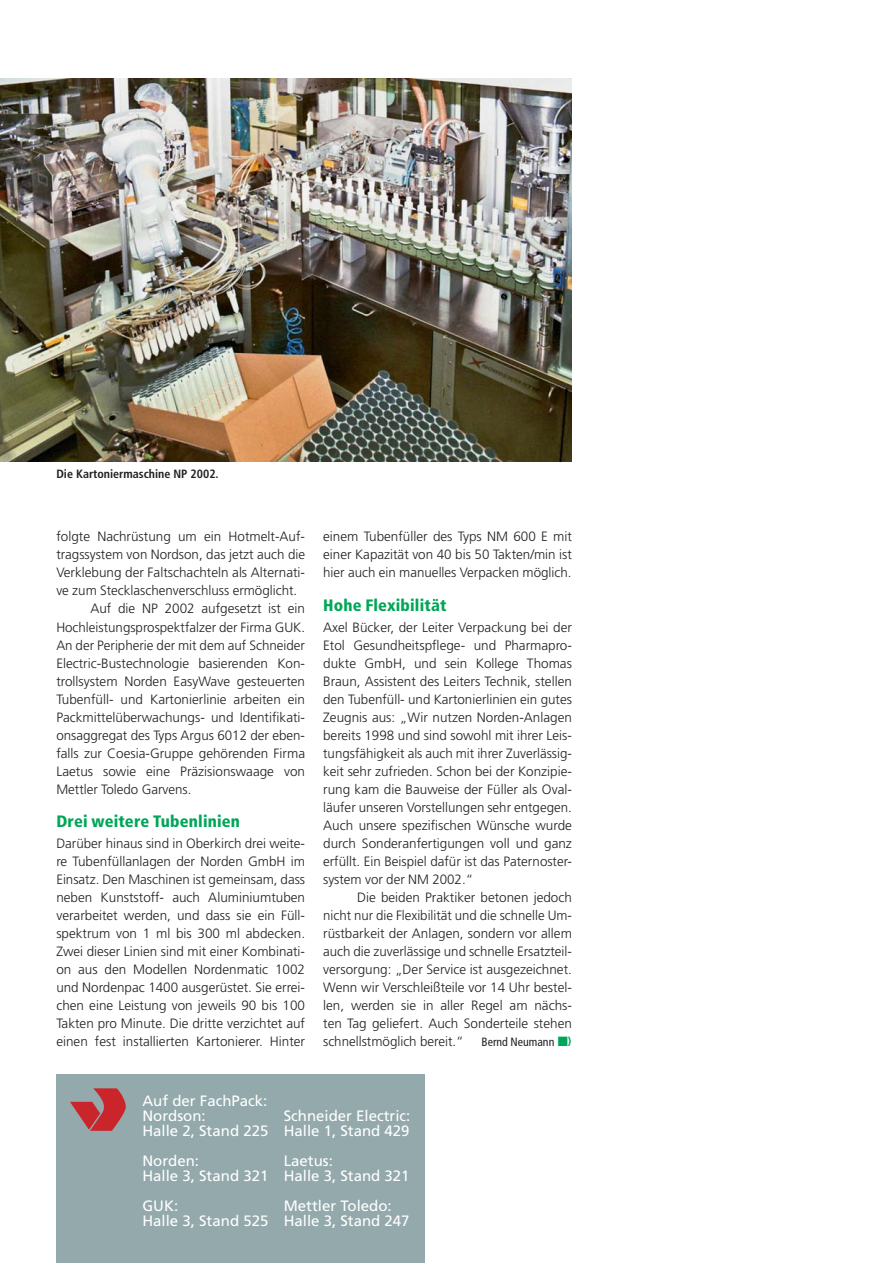
<style>
.page{position:relative;width:893px;height:1263px;background:#fff}
.page>*{position:absolute;margin:0;border:0;box-sizing:border-box;transform-origin:0 0}
.t1{font:900 condensed 16.5px "Frutiger LT Std";letter-spacing:.01em;color:#00a657}
.t2{font:15px/15px "Frutiger LT Std";color:#fff}
.t3{font:300 13.5px/18px "Frutiger LT Std";color:#231f20;text-align:justify}
.t4{font:700 condensed 12px "Frutiger LT Std";color:#231f20}
.t5{font:condensed 12px "Frutiger LT Std";color:#231f20}
.s1{color:#00a657}
</style>
<div class="page">
<div style="left:56px;top:1074px;width:369px;height:189px;background:#93a9ac"></div>
<svg style="left:70px;top:1088px;width:56px;height:43px"></svg>
<img style="left:0;top:79px;width:572px;height:382px">
<p class="t4" style="left:56px;top:468px;width:164px">Die Kartoniermaschine NP 2002.</p>
<p class="t3" style="left:56px;top:528px;width:250px">folgte Nachrüstung um ein Hotmelt-Auf-</p>
<p class="t3" style="left:56px;top:546px;width:250px">tragssystem von Nordson, das jetzt auch die</p>
<p class="t3" style="left:56px;top:564px;width:250px">Verklebung der Faltschachteln als Alternati-</p>
<p class="t3" style="left:56px;top:582px;width:242px">ve zum Stecklaschenverschluss ermöglicht.</p>
<p class="t3" style="left:90px;top:600px;width:216px">Auf die NP 2002 aufgesetzt ist ein</p>
<p class="t3" style="left:56px;top:618px;width:250px">Hochleistungsprospektfalzer der Firma GUK.</p>
<p class="t3" style="left:56px;top:636px;width:250px">An der Peripherie der mit dem auf Schneider</p>
<p class="t3" style="left:56px;top:654px;width:250px">Electric-Bustechnologie basierenden Kon-</p>
<p class="t3" style="left:56px;top:672px;width:250px">trollsystem Norden EasyWave gesteuerten</p>
<p class="t3" style="left:56px;top:690px;width:250px">Tubenfüll- und Kartonierlinie arbeiten ein</p>
<p class="t3" style="left:56px;top:708px;width:250px">Packmittelüberwachungs- und Identifikati-</p>
<p class="t3" style="left:56px;top:726px;width:250px">onsaggregat des Typs Argus 6012 der eben-</p>
<p class="t3" style="left:56px;top:744px;width:250px">falls zur Coesia-Gruppe gehörenden Firma</p>
<p class="t3" style="left:56px;top:762px;width:250px">Laetus sowie eine Präzisionswaage von</p>
<p class="t3" style="left:56px;top:780px;width:137px">Mettler Toledo Garvens.</p>
<p class="t1" style="left:56px;top:813px;width:185px">Drei weitere Tubenlinien</p>
<p class="t3" style="left:56px;top:834px;width:250px">Darüber hinaus sind in Oberkirch drei weite&shy;re Tubenfüllanlagen der Norden GmbH im Einsatz. Den Maschinen ist gemeinsam, dass neben Kunststoff- auch Aluminiumtuben verarbeitet werden, und dass sie ein Füll&shy;spektrum von 1 ml bis 300 ml abdecken.<br>Zwei dieser Linien sind mit einer Kombinati&shy;on aus den Modellen Nordenmatic 1002 und Nordenpac 1400 ausgerüstet. Sie errei&shy;chen eine Leistung von jeweils 90 bis 100<br>Takten pro Minute. Die dritte verzichtet auf einen fest installierten Kartonierer. Hinter</p>
<p class="t3" style="left:323px;top:528px;width:250px">einem Tubenfüller des Typs NM 600 E mit einer Kapazität von 40 bis 50 Takten/min ist hier auch ein manuelles Verpacken möglich.</p>
<p class="t1" style="left:323px;top:597px;width:125px">Hohe Flexibilität</p>
<p class="t3" style="left:323px;top:618px;width:250px">Axel Bücker, der Leiter Verpackung bei der Etol Gesundheitspflege- und Pharmapro&shy;dukte GmbH, und sein Kollege Thomas Braun, Assistent des Leiters Technik, stellen den Tubenfüll- und Kartonierlinien ein gutes Zeugnis aus: „Wir nutzen Norden-Anlagen bereits 1998 und sind sowohl mit ihrer Leis&shy;tungsfähigkeit als auch mit ihrer Zuverlässig&shy;keit sehr zufrieden. Schon bei der Konzipie&shy;rung kam die Bauweise der Füller als Oval&shy;läufer unseren Vorstellungen sehr entgegen.<br>Auch unsere spezifischen Wünsche wurde durch Sonderanfertigungen voll und ganz erfüllt. Ein Beispiel dafür ist das Paternoster&shy;system vor der NM 2002.“</p>
<p class="t3" style="left:323px;top:888px;width:250px;text-indent:34px">Die beiden Praktiker betonen jedoch nicht nur die Flexibilität und die schnelle Um&shy;rüstbarkeit der Anlagen, sondern vor allem auch die zuverlässige und schnelle Ersatzteil&shy;versorgung: „Der Service ist ausgezeichnet.<br>Wenn wir Verschleißteile vor 14 Uhr bestel&shy;len, werden sie in aller Regel am nächs&shy;ten Tag geliefert. Auch Sonderteile stehen schnellstmöglich bereit.“</p>
<p class="t5" style="left:482px;top:1035px;width:91px">Bernd Neumann <span class="s1">■❭</span></p>
<p class="t2" style="left:142px;top:1094px;width:127px">Auf der FachPack:<br>Nordson:<br>Halle 2, Stand 225</p>
<p class="t2" style="left:142px;top:1154px;width:127px">Norden:<br>Halle 3, Stand 321</p>
<p class="t2" style="left:142px;top:1199px;width:127px">GUK:<br>Halle 3, Stand 525</p>
<p class="t2" style="left:284px;top:1109px;width:128px">Schneider Electric:<br>Halle 1, Stand 429</p>
<p class="t2" style="left:284px;top:1154px;width:127px">Laetus:<br>Halle 3, Stand 321</p>
<p class="t2" style="left:284px;top:1199px;width:127px">Mettler Toledo:<br>Halle 3, Stand 247</p>
</div>
